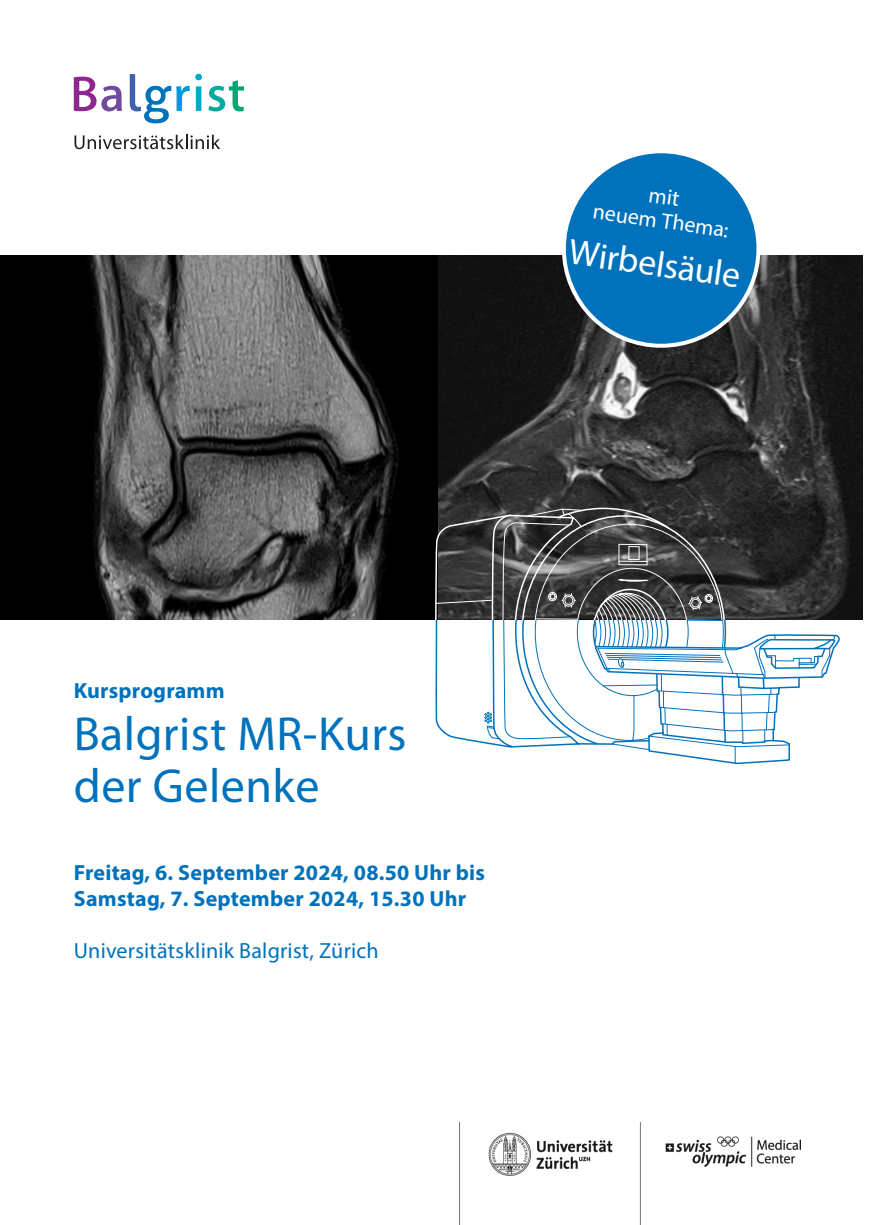
<style>
.page{position:relative;width:874px;height:1225px;background:#fff}
.page>*{position:absolute;margin:0;border:0;box-sizing:border-box;transform-origin:0 0}
.Titel_A5_24pt{font:48px/52px "Myriad Pro";letter-spacing:.01em;color:#0072bc}
.t1{font:36px "Myriad Pro";color:#fff}
.Lesetext_Titel_11pt_blau{font:700 22px/26px "Myriad Pro";letter-spacing:.01em;color:#0072bc}
.Lesetext_Titel_11pt_blau-2{font:22px "Myriad Pro";letter-spacing:.01em;color:#0072bc}
.Spitztitel_Überschrift_im_Text_11pt{font:700 22px "Myriad Pro";letter-spacing:.01em;color:#0072bc}
.t2{font:22px "Myriad Pro";color:#fff}
</style>
<div class="page">
<img style="left:437px;top:256px;width:424px;height:364px">
<img style="left:0;top:256px;width:437px;height:364px">
<svg style="left:434px;top:507px;width:406px;height:258px"></svg>
<div style="left:563px;top:151px;width:195px;height:195px;background:#0072bc;border-radius:50%"></div>
<div style="left:561px;top:149px;width:199px;height:199px;border:4px solid #fff;border-radius:50%"></div>
<svg style="left:74px;top:135px;width:146px;height:14px"></svg>
<svg style="left:74px;top:77px;width:48px;height:34px"></svg>
<svg style="left:195px;top:74px;width:7px;height:37px"></svg>
<svg style="left:130px;top:74px;width:59px;height:49px"></svg>
<svg style="left:208px;top:80px;width:36px;height:31px"></svg>
<img style="left:459px;top:1123px;width:340px;height:102px">
<p class="t2" style="left:594px;top:197px;width:138px;rotate:8deg">neuem Thema:</p>
<p class="t1" style="left:572px;top:229px;width:174px;rotate:8deg">Wirbelsäule</p>
<p class="Spitztitel_Überschrift_im_Text_11pt" style="left:74px;top:676px;width:152px">Kursprogramm</p>
<p class="Titel_A5_24pt" style="left:74px;top:707px;width:334px">Balgrist MR-Kurs der Gelenke</p>
<p class="Lesetext_Titel_11pt_blau" style="left:74px;top:859px;width:412px">Freitag, 6. September 2024, 08.50 Uhr bis<br>Samstag, 7. September 2024, 15.30 Uhr</p>
<p class="Lesetext_Titel_11pt_blau-2" style="left:74px;top:937px;width:306px">Universitätsklinik Balgrist, Zürich</p>
</div>
